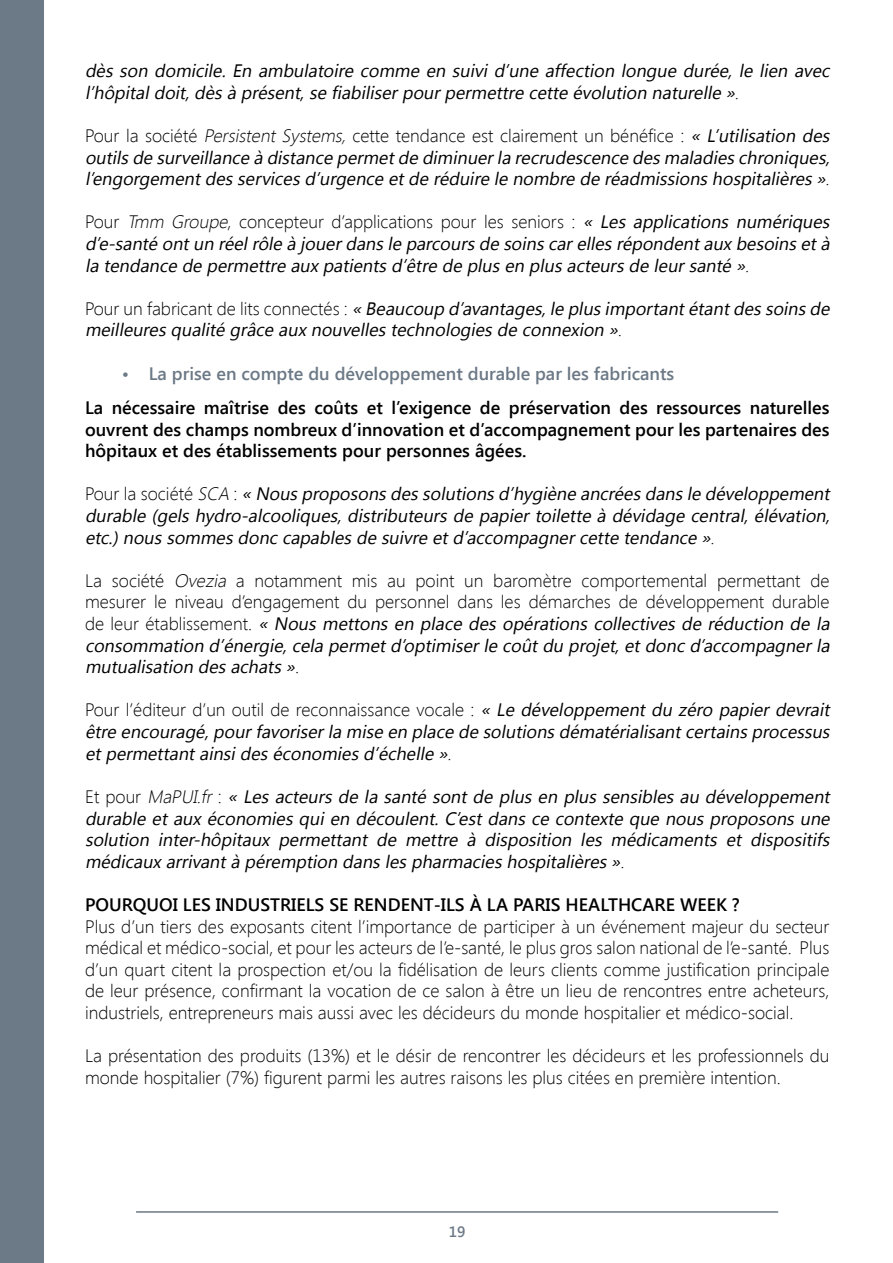
<style>
.page{position:relative;width:893px;height:1263px;background:#fff}
.page>*{position:absolute;margin:0;border:0;box-sizing:border-box;transform-origin:0 0}
.t1{font:italic 18px/21.6px "Segoe UI";color:#000;text-align:justify}
.t2{font:300 18px/21.6px "Segoe UI";color:#000}
.t3{font:600 18px/21.6px "Segoe UI";color:#000;text-align:justify}
.t4{font:600 18px "Segoe UI";color:#6c7986}
.t5{font:600 15px "Segoe UI";color:#6c7986}
.s1{font-weight:300}
.s2{font-weight:300;font-style:normal}
.s3{font-style:italic}
.s4{font-weight:400;font-style:italic}
</style>
<div class="page">
<hr style="left:136px;top:1211px;width:642px;height:2px;background:#6c7986">
<div style="left:0;top:0;width:44px;height:1263px;background:#6c7986"></div>
<p class="t1" style="left:85px;top:59px;width:750px">dès son domicile. En ambulatoire comme en suivi d’une affection longue durée, le lien avec l’hôpitaldoit,dèsà présent,se fiabiliserpourpermettre cette évolution naturelle »<span class="s1">.</span></p>
<p class="t1" style="left:85px;top:124px;width:750px"><span class="s2">Pour la société</span> <span class="s1">Persistent Systems,</span> <span class="s2">cette tendance est clairement un bénéfice :</span> « L’utilisation des outilsde surveillance à distance permetde diminuerla recrudescence desmaladieschroniques, l’engorgementdesservicesd’urgence etde réduire le nombre de réadmissionshospitalières»<span class="s1">.</span></p>
<p class="t1" style="left:85px;top:210px;width:750px"><span class="s2">Pour</span> <span class="s1">Tmm Groupe</span><span class="s2">, concepteur d’applications pour les seniors :</span> « Les applications numériques d’e‑ santé ontun réelrôle à jouerdansle parcoursde soinscarellesrépondentaux besoinsetà la tendance de permettre aux patientsd’être de plusen plusacteursde leursanté »<span class="s1">.</span></p>
<p class="t1" style="left:85px;top:297px;width:750px"><span class="s2">Po u r u n fa b r i c a n t d e l i t s c o n n e cté s :</span> « Beaucoup d’avantages,le plusimportantétantdessoinsde meilleuresqualité grâce aux nouvellestechnologiesde connexion »<span class="s1">.</span></p>
<p class="t4" style="left:122px;top:361px;width:554px">• La prise en compte du développement durable par les fabricants</p>
<p class="t3" style="left:85px;top:396px;width:746px">La nécessaire maîtrise des coûts et l’exigence de préservation des ressources naturelles ouvrent des champs nombreux d’innovation et d’accompagnement pour les partenaires des hôpitaux et des établissements pour personnes âgées.</p>
<p class="t1" style="left:85px;top:482px;width:750px"><span class="s2">P o u r l a s o c i é t é</span> <span class="s1">SCA</span> <span class="s2">:</span> « Nousproposonsdessolutionsd’hygiène ancréesdansle développement durable (gels hydro-alcooliques, distributeurs de papier toilette à dévidage central, élévation, etc.)noussommesdonc capablesde suivre etd’accompagnercette tendance »<span class="s1">.</span></p>
<p class="t2" style="left:85px;top:569px;width:750px">La société <span class="s3">Ovezia</span> a notamment mis au point un baromètre comportemental permettant de mesurer le niveau d’engagement du personnel dans les démarches de développement durable d e l e u r é t a b l i s s e m e n t . <span class="s4">« Nous mettons en place des opérations collectives de réduction de la consommation d’énergie,cela permetd’optimiserle coûtdu projet,etdonc d’accompagnerla mutualisation desachats»</span><span class="s3">.</span></p>
<p class="t1" style="left:85px;top:698px;width:750px"><span class="s2">Pour l’éditeur d’un outil de reconnaissance vocale :</span> « Le développement du zéro papier devrait être encouragé,pourfavoriserla mise en place de solutionsdématérialisantcertainsprocessus etpermettantainsideséconomiesd’échelle »<span class="s1">.</span></p>
<p class="t1" style="left:85px;top:785px;width:750px"><span class="s2">E t p o u r</span> <span class="s1">MaPUI.fr</span> <span class="s2">:</span> « Les acteurs de la santé sont de plus en plus sensibles au développement durable et aux économies qui en découlent. C’est dans ce contexte que nous proposons une solution inter-hôpitaux permettant de mettre à disposition les médicaments et dispositifs médicaux arrivantà péremption danslespharmacieshospitalières»<span class="s1">.</span></p>
<p class="t3" style="left:85px;top:893px;width:656px">POURQUOI LES INDUSTRIELS SE RENDENT-ILS À LA PARIS HEALTHCARE WEEK ?</p>
<p class="t2" style="left:85px;top:915px;width:746px;text-align:justify">Plus d’un tiers des exposants citent l’importance de participer à un événement majeur du secteur médical et médico-social, et pour les acteurs de l’e-santé, le plus gros salon national de l’e-santé. Plus d’un quart citent la prospection et/ou la fidélisation de leurs clients comme justification principale de leur présence, confirmant la vocation de ce salon à être un lieu de rencontres entre acheteurs, industriels, entrepreneurs mais aussi avec les décideurs du monde hospitalier et médico-social.</p>
<p class="t2" style="left:85px;top:1044px;width:746px">La présentation des produits (13%) et le désir de rencontrer les décideurs et les professionnels du monde hospitalier (7%) figurent parmi les autres raisons les plus citées en première intention.</p>
<p class="t5" style="left:449px;top:1221px;width:18px">19</p>
</div>
